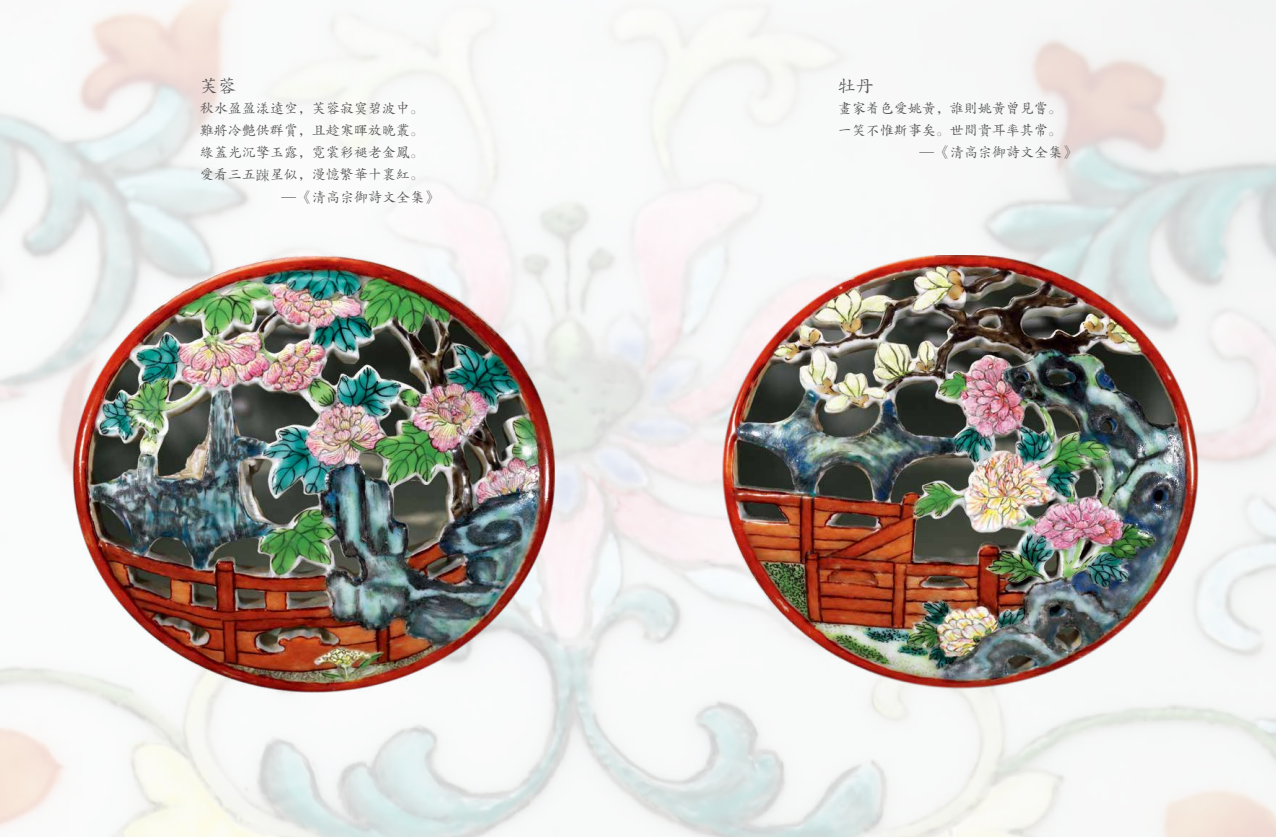
<style>
.page{position:relative;width:1276px;height:837px;background:#fff}
.page>*{position:absolute;margin:0;border:0;box-sizing:border-box;transform-origin:0 0}
.t1{font:18px "FZZKFW GB1 0";color:#595757}
.t2{font:14px "FZZKFW GB1 0";color:#595757}
.t3{font:14px "FZZKFW GB1 0";color:#595757;scale:2 1}
.s1{font-family:"Sim Sun"}
</style>
<div class="page">
<img style="left:0;top:0;width:1276px;height:836px">
<img style="left:73px;top:255px;width:481px;height:437px">
<img style="left:716px;top:255px;width:482px;height:437px">
<p class="t1" style="left:200px;top:76px;width:38px">芙蓉</p>
<p class="t2" style="left:200px;top:101px;width:226px">秋水盈盈漾远空，芙蓉寂寞碧波中。</p>
<p class="t2" style="left:200px;top:123px;width:226px">难将冷艳供群赏，且趁寒晖放晚丛。</p>
<p class="t2" style="left:200px;top:145px;width:226px">绿盖光沉擎玉露，霓裳彩褪老金凤。</p>
<p class="t2" style="left:200px;top:167px;width:226px">爱看三五<span class="s1">踈</span>星似，漫忆繁华十里红。</p>
<p class="t3" style="left:279px;top:189px;width:81px">-《清高宗御诗文全集》</p>
<p class="t1" style="left:837px;top:76px;width:37px">牡丹</p>
<p class="t2" style="left:837px;top:101px;width:225px">画家着色爱姚黄，谁则姚黄曾见尝。</p>
<p class="t2" style="left:837px;top:123px;width:225px">一笑不惟斯事矣。世间贵耳率其常。</p>
<p class="t3" style="left:917px;top:145px;width:81px">-《清高宗御诗文全集》</p>
</div>
